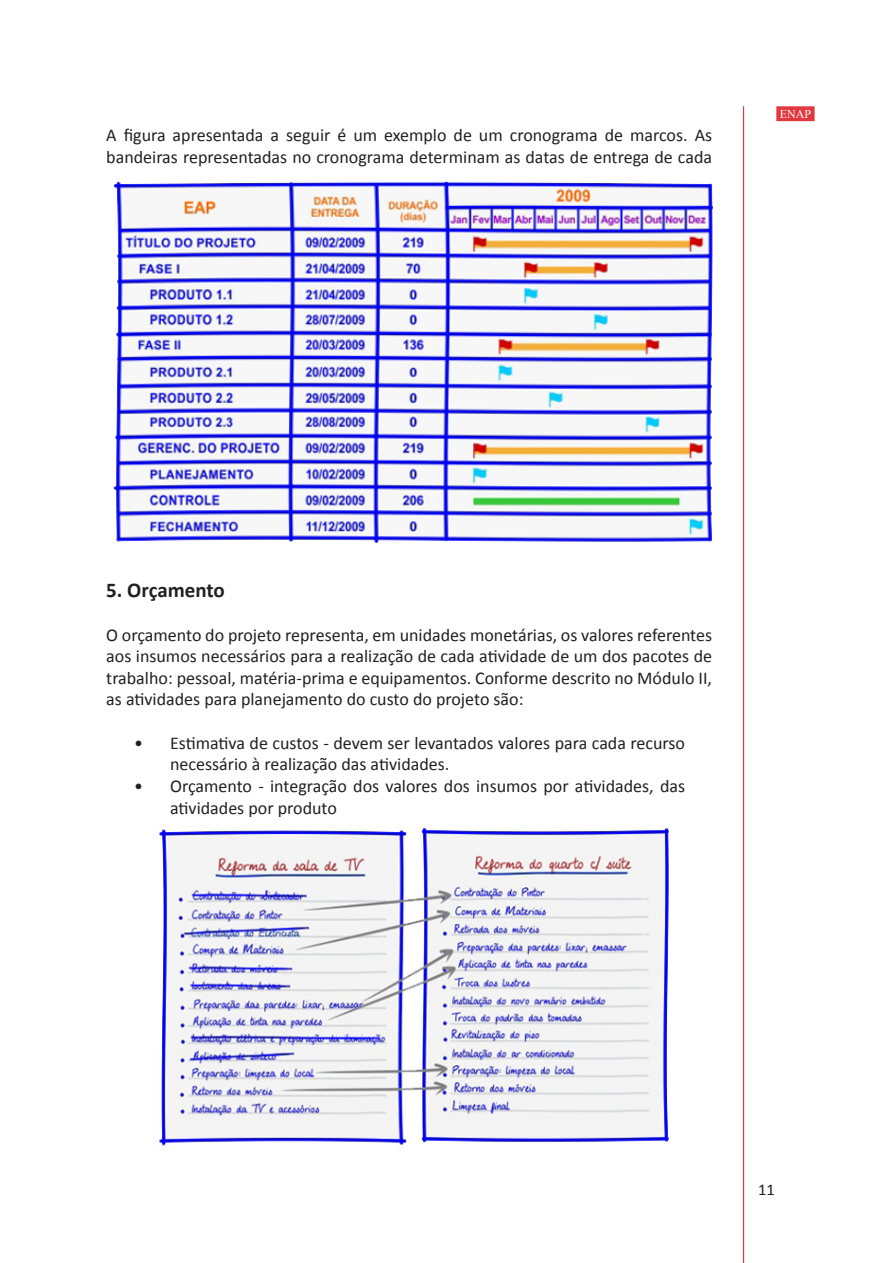
<style>
.page{position:relative;width:893px;height:1263px;background:#fff}
.page>*{position:absolute;margin:0;border:0;box-sizing:border-box;transform-origin:0 0}
.Sub_titulo{font:700 21px "Calibri";letter-spacing:-.005em;color:#231f20}
.texto{font:18px/21.6px "Calibri";color:#231f20}
.t1{font:16.5px "Calibri";color:#231f20}
.t2{font:12px "Times New Roman";color:#fff}
</style>
<div class="page">
<hr style="left:743px;top:106px;width:1px;height:1157px;background:#e1373d">
<div style="left:776px;top:106px;width:39px;height:15px;background:#e1373d;border:2px solid #e1373d"></div>
<img style="left:113px;top:181px;width:600px;height:362px">
<img style="left:155px;top:827px;width:514px;height:319px">
<p class="texto" style="left:106px;top:125px;width:607px">A figura apresentada a seguir é um exemplo de um cronograma de marcos. As bandeiras representadas no cronograma determinam as datas de entrega de cada</p>
<p class="t2" style="left:780px;top:106px;width:33px">ENAP</p>
<p class="Sub_titulo" style="left:106px;top:577px;width:120px">5. Orçamento</p>
<p class="texto" style="left:106px;top:624px;width:607px;text-align:justify">O orçamento do projeto representa, em unidades monetárias, os valores referentes aos insumos necessários para a realização de cada atividade de um dos pacotes de trabalho: pessoal, matéria-prima e equipamentos. Conforme descrito no Módulo II, as atividades para planejamento do custo do projeto são:</p>
<p class="texto" style="left:170px;top:732px;width:516px;text-indent:-36px">• Estimativa de custos - devem ser levantados valores para cada recurso necessário à realização das atividades.</p>
<p class="texto" style="left:170px;top:775px;width:516px;text-indent:-36px">• Orçamento - integração dos valores dos insumos por atividades, das atividades por produto</p>
<p class="t1" style="left:758px;top:1179px;width:18px">11</p>
</div>
